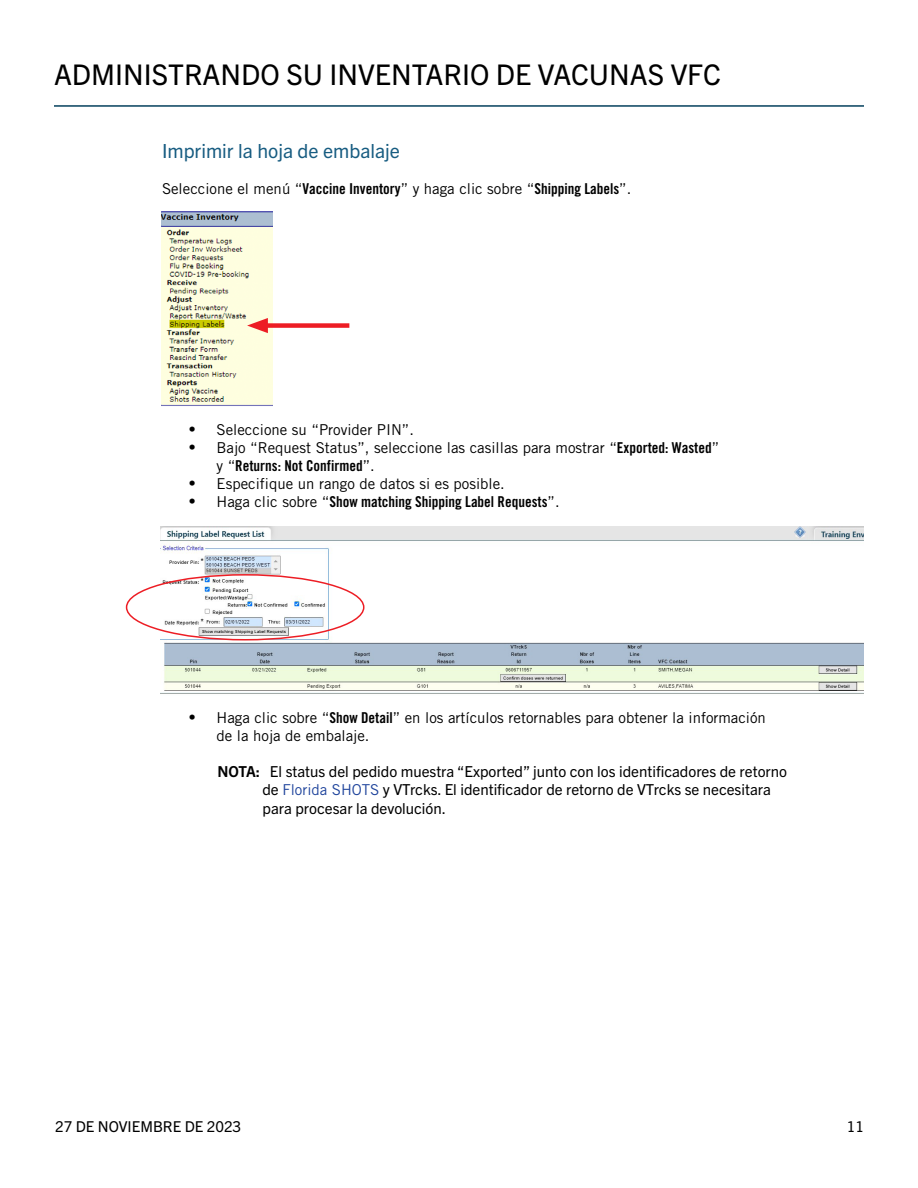
<style>
.page{position:relative;width:918px;height:1188px;background:#fff}
.page>*{position:absolute;margin:0;border:0;box-sizing:border-box;transform-origin:0 0}
.t1{font:28.5px "Trade Gothic Next LT Pro";color:#000}
.t2{font:19.5px "Trade Gothic Next LT Pro";color:#175c81}
.t3{font:15.15px/18.1px "Trade Gothic Next LT Pro";color:#000}
.t4{font:15px/18.1px "Trade Gothic";color:#000}
.t5{font:15px "Trade Gothic Bold Cond Twenty";color:#000}
.t6{font:15px "Trade Gothic Next LT Pro";color:#000}
.s1{font-family:"Trade Gothic Bold Cond Twenty"}
.s2{font-family:"Times";font-size:18px}
.s3{font-family:"Trade Gothic"}
.s4{font-weight:700}
.s5{font-family:"Trade Gothic";font-size:15px;color:#1f449c}
</style>
<div class="page">
<hr style="left:54px;top:105px;width:810px;height:2px;background:#04405c">
<img style="left:162px;top:212px;width:111px;height:194px">
<div style="left:260px;top:323px;width:89px;height:5px;background:#ed1d24"></div>
<svg style="left:247px;top:318px;width:21px;height:15px"></svg>
<img style="left:160px;top:526px;width:704px;height:168px">
<div style="left:126px;top:574px;width:238px;height:66px;border:2px solid #ed1d24;border-radius:50%"></div>
<h1 class="t1" style="left:54px;top:55px;width:669px">ADMINISTRANDO SU INVENTARIO DE VACUNAS VFC</h1>
<h2 class="t2" style="left:162px;top:137px;width:239px">Imprimir la hoja de embalaje</h2>
<p class="t4" style="left:162px;top:179px;width:471px">Seleccione el menú “<span class="s1">Vaccine Inventory</span>” y haga clic sobre “<span class="s1">Shipping Labels</span>”.</p>
<p class="t4" style="left:189px;top:420px;width:226px"><span class="s2">•</span> Seleccione su “Provider PIN”.</p>
<p class="t4" style="left:189px;top:438px;width:532px"><span class="s2">•</span> Bajo “Request Status”, seleccione las casillas para mostrar “<span class="s1">Exported: Wasted</span>”</p>
<p class="t5" style="left:217px;top:456px;width:160px"><span class="s3">y “</span>Returns: Not Confirmed<span class="s3">”.</span></p>
<p class="t4" style="left:189px;top:474px;width:317px"><span class="s2">•</span> Especifique un rango de datos si es posible.</p>
<p class="t5" style="left:189px;top:492px;width:372px"><span class="s2">•</span> <span class="s3">Haga clic sobre “</span>Show matching Shipping Label Requests<span class="s3">”.</span></p>
<p class="t4" style="left:217px;top:708px;width:551px;text-indent:-27px"><span class="s2">•</span> Haga clic sobre “<span class="s1">Show Detail</span>” en los artículos retornables para obtener la información de la hoja de embalaje.</p>
<p class="t3" style="left:262px;top:762px;width:526px;text-indent:-45px"><span class="s4">NOTA:</span> El status del pedido muestra “Exported” junto con los identificadores de retorno de <span class="s5">Florida SHOTS</span> y VTrcks. El identificador de retorno de VTrcks se necesitara para procesar la devolución.</p>
<p class="t6" style="left:55px;top:1116px;width:188px">27 DE NOVIEMBRE DE 2023</p>
<p class="t6" style="left:847px;top:1116px;width:19px">11</p>
</div>
